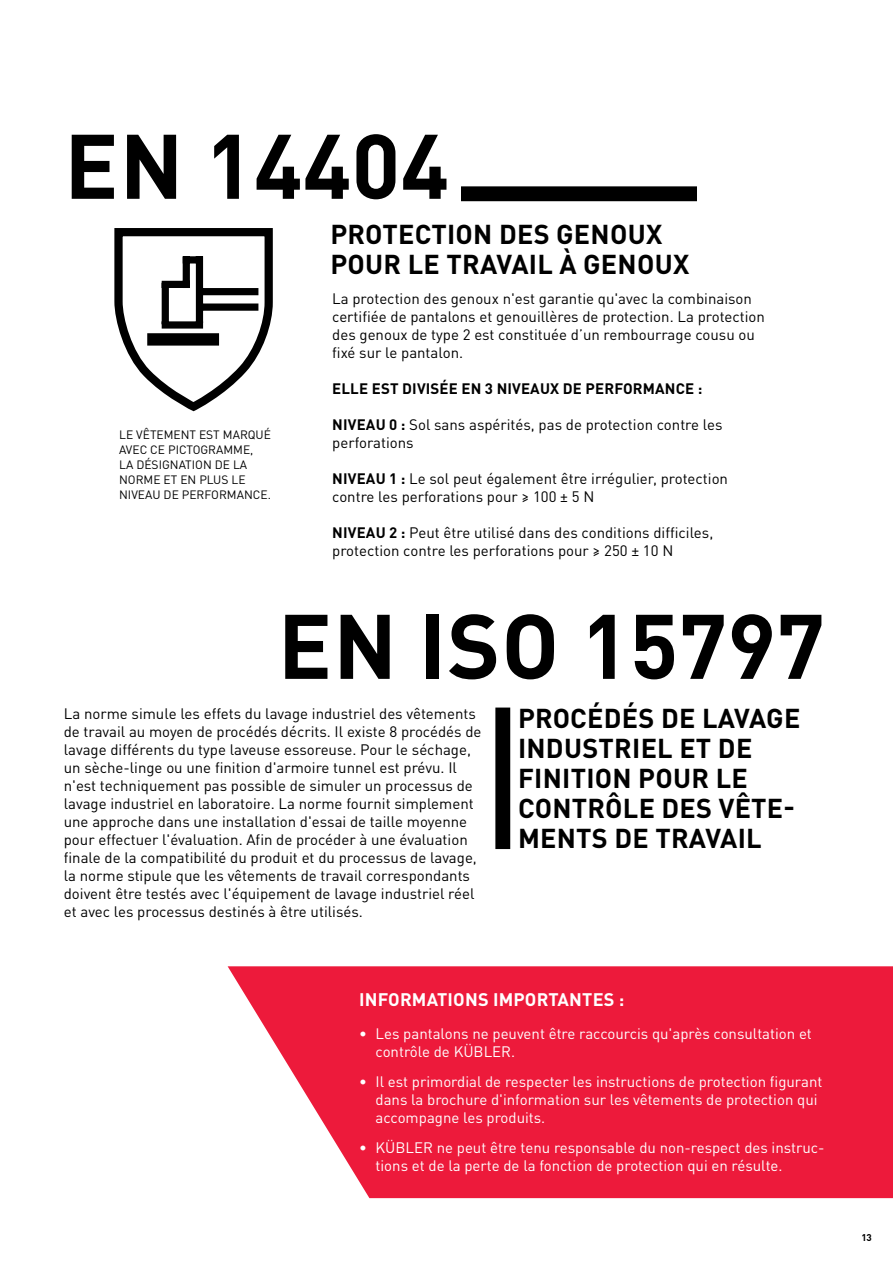
<style>
.page{position:relative;width:893px;height:1263px;background:#fff}
.page>*{position:absolute;margin:0;border:0;box-sizing:border-box;transform-origin:0 0}
.t1{font:700 90px "DIN Pro";color:#000}
.t2{font:700 27px/30px "DIN Pro";letter-spacing:.01em;color:#000}
.t3{font:700 18px "DIN Pro";letter-spacing:.01em;color:#fff}
.t4{font:15px/18px "DIN Pro";color:#000}
.t5{font:15px/18px "DIN Pro";color:#fff}
.t6{font:700 15px "DIN Pro";letter-spacing:.01em;color:#000}
.t7{font:12px/15px "DIN Pro";color:#000}
.t8{font:700 9.75px "DIN Pro";color:#000}
.s1{font-weight:700}
</style>
<div class="page">
<svg style="left:228px;top:966px;width:665px;height:232px;background:#ef3552"></svg>
<div style="left:461px;top:186px;width:236px;height:15px;background:#000"></div>
<svg style="left:114px;top:228px;width:159px;height:183px"></svg>
<div style="left:147px;top:333px;width:72px;height:13px;background:#000"></div>
<div style="left:201px;top:288px;width:57px;height:7px;background:#000"></div>
<div style="left:201px;top:303px;width:57px;height:8px;background:#000"></div>
<div style="left:162px;top:321px;width:41px;height:8px;background:#000"></div>
<div style="left:162px;top:281px;width:27px;height:7px;background:#000"></div>
<div style="left:183px;top:256px;width:20px;height:7px;background:#000"></div>
<div style="left:162px;top:283px;width:7px;height:41px;background:#000"></div>
<div style="left:183px;top:256px;width:7px;height:32px;background:#000"></div>
<div style="left:196px;top:256px;width:7px;height:67px;background:#000"></div>
<div style="left:495px;top:707px;width:15px;height:142px;background:#000"></div>
<h1 class="t1" style="left:64px;top:91px;width:387px">EN 14404</h1>
<p class="t7" style="left:119px;top:426px;width:153px">LE VÊTEMENT EST MARQUÉ<br>AVEC CE PICTOGRAMME,<br>LA DÉSIGNATION DE LA<br>NORME ET EN PLUS LE<br>NIVEAU DE PERFORMANCE.</p>
<h2 class="t2" style="left:330px;top:216px;width:360px">PROTECTION DES GENOUX<br>POUR LE TRAVAIL À GENOUX</h2>
<p class="t4" style="left:332px;top:288px;width:434px">La protection des genoux n'est garantie qu'avec la combinaison certifiée de pantalons et genouillères de protection. La protection des genoux de type 2 est constituée d’un rembourrage cousu ou fixé sur le pantalon.</p>
<p class="t6" style="left:332px;top:376px;width:372px">ELLE EST DIVISÉE EN 3 NIVEAUX DE PERFORMANCE :</p>
<p class="t4" style="left:332px;top:414px;width:392px"><span class="s1">NIVEAU 0 :</span> Sol sans aspérités, pas de protection contre les perforations</p>
<p class="t4" style="left:332px;top:468px;width:397px"><span class="s1">NIVEAU 1 :</span> Le sol peut également être irrégulier, protection contre les perforations pour ≥ 100 ± 5 N</p>
<p class="t4" style="left:332px;top:522px;width:383px"><span class="s1">NIVEAU 2 :</span> Peut être utilisé dans des conditions difficiles, protection contre les perforations pour ≥ 250 ± 10 N</p>
<h1 class="t1" style="left:278px;top:571px;width:549px">EN ISO 15797</h1>
<h2 class="t2" style="left:518px;top:700px;width:284px">PROCÉDÉS DE LAVAGE<br>INDUSTRIEL ET DE<br>FINITION POUR LE<br>CONTRÔLE DES VÊTE-<br>MENTS DE TRAVAIL</h2>
<p class="t4" style="left:64px;top:703px;width:419px">La norme simule les effets du lavage industriel des vêtements de travail au moyen de procédés décrits. Il existe 8 procédés de lavage différents du type laveuse essoreuse. Pour le séchage, un sèche-linge ou une finition d'armoire tunnel est prévu. Il n'est techniquement pas possible de simuler un processus de lavage industriel en laboratoire. La norme fournit simplement une approche dans une installation d'essai de taille moyenne pour effectuer l'évaluation. Afin de procéder à une évaluation finale de la compatibilité du produit et du processus de lavage, la norme stipule que les vêtements de travail correspondants doivent être testés avec l'équipement de lavage industriel réel et avec les processus destinés à être utilisés.</p>
<p class="t3" style="left:359px;top:984px;width:267px">INFORMATIONS IMPORTANTES :</p>
<p class="t5" style="left:376px;top:1023px;width:438px;text-indent:-16px">∙ Les pantalons ne peuvent être raccourcis qu'après consultation et contrôle de KÜBLER.</p>
<p class="t5" style="left:376px;top:1071px;width:448px;text-indent:-16px">∙ Il est primordial de respecter les instructions de protection figurant dans la brochure d'information sur les vêtements de protection qui accompagne les produits.</p>
<p class="t5" style="left:376px;top:1137px;width:451px;text-indent:-16px">∙ KÜBLER ne peut être tenu responsable du non-respect des instruc&shy;tions et de la perte de la fonction de protection qui en résulte.</p>
<p class="t8" style="left:861px;top:1230px;width:12px">13</p>
</div>
